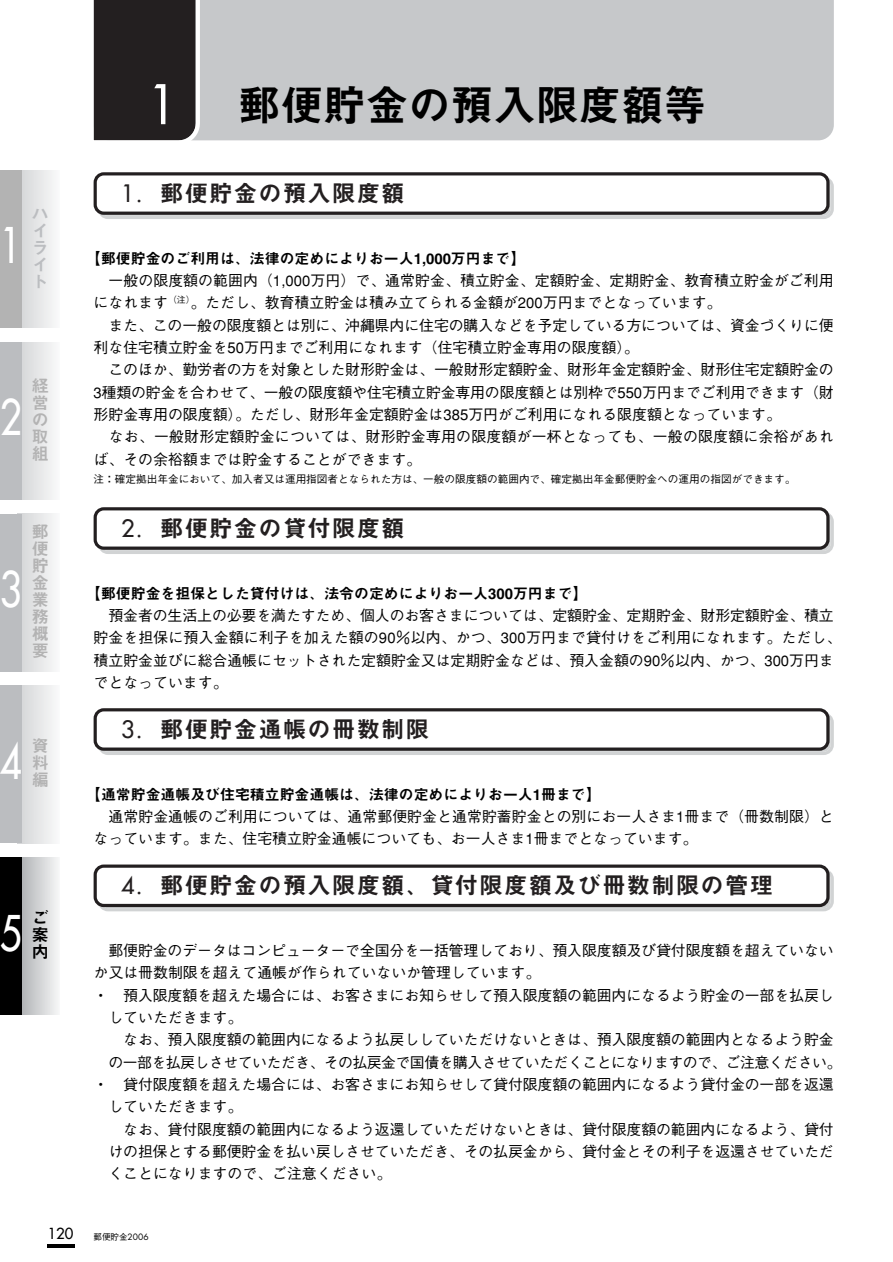
<style>
.page{position:relative;width:893px;height:1262px;background:#fff}
.page>*{position:absolute;margin:0;border:0;box-sizing:border-box;transform-origin:0 0}
.t1{font:47.85px "Futura";color:#fff;scale:.8 1}
.t2{font:42.6px "Midashi Go MB31";color:#000}
.t3{font:23.4px "Midashi Go MB31";letter-spacing:.05em;color:#231f20}
.t4{font:16.95px/17px "Midashi Go MB31";color:#b3b3b3;text-align:justify}
.t5{font:16.95px/17px "Midashi Go MB31";color:#bbbdc0;text-align:justify}
.t6{font:16.95px/17px "Midashi Go MB31";color:#000;text-align:justify}
.t7{font:500 14.85px/22.4px "Gothic BBB";color:#000}
.t8{font:14.85px "Midashi Go MB31";color:#000}
.t9{font:500 14.85px "Gothic BBB";letter-spacing:-.035em;color:#000}
.t10{font:14.85px "Futura";color:#000}
.t11{font:500 10.65px "Gothic BBB";color:#000}
.t12{font:500 8.55px "Gothic BBB";color:#000}
.s1{font-family:"Futura";font-size:53.1px;color:#fff}
.s2{font-family:"Futura"}
.s3{font-family:"Futura";font-weight:400}
</style>
<div class="page">
<svg style="left:21px;top:170px;width:33px;height:157px"></svg>
<div style="left:0;top:170px;width:21px;height:157px;background:#b3b3b3"></div>
<svg style="left:21px;top:342px;width:33px;height:157px"></svg>
<div style="left:0;top:342px;width:21px;height:157px;background:#bbbdc0"></div>
<svg style="left:21px;top:514px;width:33px;height:157px"></svg>
<div style="left:0;top:514px;width:21px;height:157px;background:#bbbdc0"></div>
<svg style="left:21px;top:685px;width:33px;height:158px"></svg>
<div style="left:0;top:685px;width:21px;height:158px;background:#bbbdc0"></div>
<svg style="left:21px;top:857px;width:37px;height:158px;background:#cdced0"></svg>
<div style="left:0;top:857px;width:21px;height:158px;background:#000"></div>
<hr style="left:47px;top:1244px;width:27px;height:3px;background:#000">
<div style="left:202px;top:0;width:631px;height:140px;background:#c6c8ca"></div>
<svg style="left:93px;top:0;width:109px;height:141px;background:#322e2f"></svg>
<div style="left:98px;top:176px;width:735px;height:43px;border:3px solid #d1d3d4;border-radius:9px"></div>
<div style="left:97px;top:175px;width:729px;height:37px;background:#fff;border-radius:7px"></div>
<div style="left:94px;top:172px;width:735px;height:43px;border:3px solid #231f20;border-radius:9px"></div>
<div style="left:98px;top:511px;width:735px;height:43px;border:3px solid #d1d3d4;border-radius:9px"></div>
<div style="left:97px;top:510px;width:729px;height:36px;background:#fff;border-radius:7px"></div>
<div style="left:94px;top:507px;width:735px;height:43px;border:3px solid #231f20;border-radius:9px"></div>
<div style="left:101px;top:715px;width:729px;height:37px;background:#4a4748;border-radius:7px"></div>
<div style="left:98px;top:712px;width:735px;height:43px;border:3px solid #d1d3d4;border-radius:9px"></div>
<div style="left:97px;top:711px;width:729px;height:36px;background:#fff;border-radius:7px"></div>
<div style="left:94px;top:708px;width:735px;height:42px;border:3px solid #231f20;border-radius:9px"></div>
<div style="left:98px;top:868px;width:735px;height:43px;border:3px solid #d1d3d4;border-radius:9px"></div>
<div style="left:97px;top:867px;width:729px;height:37px;background:#fff;border-radius:7px"></div>
<div style="left:94px;top:864px;width:735px;height:43px;border:3px solid #231f20;border-radius:9px"></div>
<h2 class="t2" style="left:146px;top:89px;width:561px"><span class="s1">1</span> 郵便貯金の預入限度額等</h2>
<h1 class="t1" style="left:-1px;top:222px;width:29px">1</h1>
<p class="t5" style="left:32px;top:207px;width:19px">ハイライト</p>
<h1 class="t1" style="left:-1px;top:393px;width:29px">2</h1>
<p class="t4" style="left:32px;top:379px;width:19px">経営の取組</p>
<h1 class="t1" style="left:-1px;top:565px;width:29px">3</h1>
<p class="t4" style="left:32px;top:525px;width:19px">郵便貯金業務概要</p>
<h1 class="t1" style="left:-1px;top:737px;width:29px">4</h1>
<p class="t4" style="left:32px;top:740px;width:19px">資料編</p>
<h1 class="t1" style="left:-1px;top:909px;width:29px">5</h1>
<p class="t6" style="left:32px;top:911px;width:19px">ご案内</p>
<h3 class="t3" style="left:121px;top:184px;width:285px"><span class="s2">1.</span> 郵便貯金の預入限度額</h3>
<p class="t8" style="left:86px;top:252px;width:441px">【郵便貯金のご利用は、法律の定めによりお一人1,000万円まで】</p>
<p class="t7" style="left:94px;top:271px;width:741px;text-indent:15px">一般の限度額の範囲内（1,000万円）で、通常貯金、積立貯金、定額貯金、定期貯金、教育積立貯金がご利用になれます<sup>（注）</sup>。ただし、教育積立貯金は積み立てられる金額が200万円までとなっています。</p>
<p class="t7" style="left:94px;top:316px;width:741px;text-indent:15px">また、この一般の限度額とは別に、沖縄県内に住宅の購入などを予定している方については、資金づくりに便利な住宅積立貯金を50万円までご利用になれます（住宅積立貯金専用の限度額）。</p>
<p class="t7" style="left:94px;top:360px;width:741px;text-align:justify;text-indent:15px">このほか、勤労者の方を対象とした財形貯金は、一般財形定額貯金、財形年金定額貯金、財形住宅定額貯金の3種類の貯金を合わせて、一般の限度額や住宅積立貯金専用の限度額とは別枠で550万円までご利用できます（財形貯金専用の限度額）。ただし、財形年金定額貯金は385万円がご利用になれる限度額となっています。</p>
<p class="t7" style="left:94px;top:427px;width:741px;text-indent:15px">なお、一般財形定額貯金については、財形貯金専用の限度額が一杯となっても、一般の限度額に余裕があれば、その余裕額までは貯金することができます。</p>
<p class="t11" style="left:94px;top:475px;width:703px">注：確定拠出年金において、加入者又は運用指図者となられた方は、一般の限度額の範囲内で、確定拠出年金郵便貯金への運用の指図ができます。</p>
<h3 class="t3" style="left:121px;top:519px;width:285px"><span class="s2">2.</span> 郵便貯金の貸付限度額</h3>
<p class="t8" style="left:86px;top:587px;width:503px">【郵便貯金を担保とした貸付けは、法令の定めによりお一人300万円まで】</p>
<p class="t7" style="left:94px;top:606px;width:749px;text-indent:15px">預金者の生活上の必要を満たすため、個人のお客さまについては、定額貯金、定期貯金、財形定額貯金、積立貯金を担保に預入金額に利子を加えた額の90％以内、かつ、300万円まで貸付けをご利用になれます。ただし、積立貯金並びに総合通帳にセットされた定額貯金又は定期貯金などは、預入金額の90％以内、かつ、300万円までとなっています。</p>
<h3 class="t3" style="left:121px;top:720px;width:309px"><span class="s2">3.</span> 郵便貯金通帳の冊数制限</h3>
<p class="t8" style="left:86px;top:788px;width:516px">【通常貯金通帳及び住宅積立貯金通帳は、法律の定めによりお一人1冊まで】</p>
<p class="t7" style="left:94px;top:807px;width:741px;text-indent:15px">通常貯金通帳のご利用については、通常郵便貯金と通常貯蓄貯金との別にお一人さま1冊まで（冊数制限）となっています。また、住宅積立貯金通帳についても、お一人さま1冊までとなっています。</p>
<h3 class="t3" style="left:121px;top:876px;width:653px"><span class="s2">4.</span> 郵便貯金の預入限度額、貸付限度額及び冊数制限の管理</h3>
<p class="t7" style="left:108px;top:941px;width:726px">郵便貯金のデータはコンピューターで全国分を一括管理しており、預入限度額及び貸付限度額を超えていない</p>
<p class="t7" style="left:94px;top:963px;width:448px">か又は冊数制限を超えて通帳が作られていないか管理しています。</p>
<p class="t7" style="left:94px;top:986px;width:741px">・ 預入限度額を超えた場合には、お客さまにお知らせして預入限度額の範囲内になるよう貯金の一部を払戻し</p>
<p class="t7" style="left:108px;top:1008px;width:135px">していただきます。</p>
<p class="t7" style="left:123px;top:1030px;width:712px">なお、預入限度額の範囲内になるよう払戻ししていただけないときは、預入限度額の範囲内となるよう貯金</p>
<p class="t9" style="left:108px;top:1056px;width:734px">の一部を払戻しさせていただき、その払戻金で国債を購入させていただくことになりますので、ご注意ください。</p>
<p class="t7" style="left:94px;top:1075px;width:741px">・ 貸付限度額を超えた場合には、お客さまにお知らせして貸付限度額の範囲内になるよう貸付金の一部を返還</p>
<p class="t7" style="left:108px;top:1097px;width:135px">していただきます。</p>
<p class="t7" style="left:123px;top:1119px;width:712px">なお、貸付限度額の範囲内になるよう返還していただけないときは、貸付限度額の範囲内になるよう、貸付</p>
<p class="t7" style="left:108px;top:1142px;width:727px">けの担保とする郵便貯金を払い戻しさせていただき、その払戻金から、貸付金とその利子を返還させていただ</p>
<p class="t7" style="left:108px;top:1164px;width:284px">くことになりますので、ご注意ください。</p>
<p class="t10" style="left:48px;top:1226px;width:27px">120</p>
<p class="t12" style="left:94px;top:1233px;width:56px">郵便貯金<span class="s3">2006</span></p>
</div>
